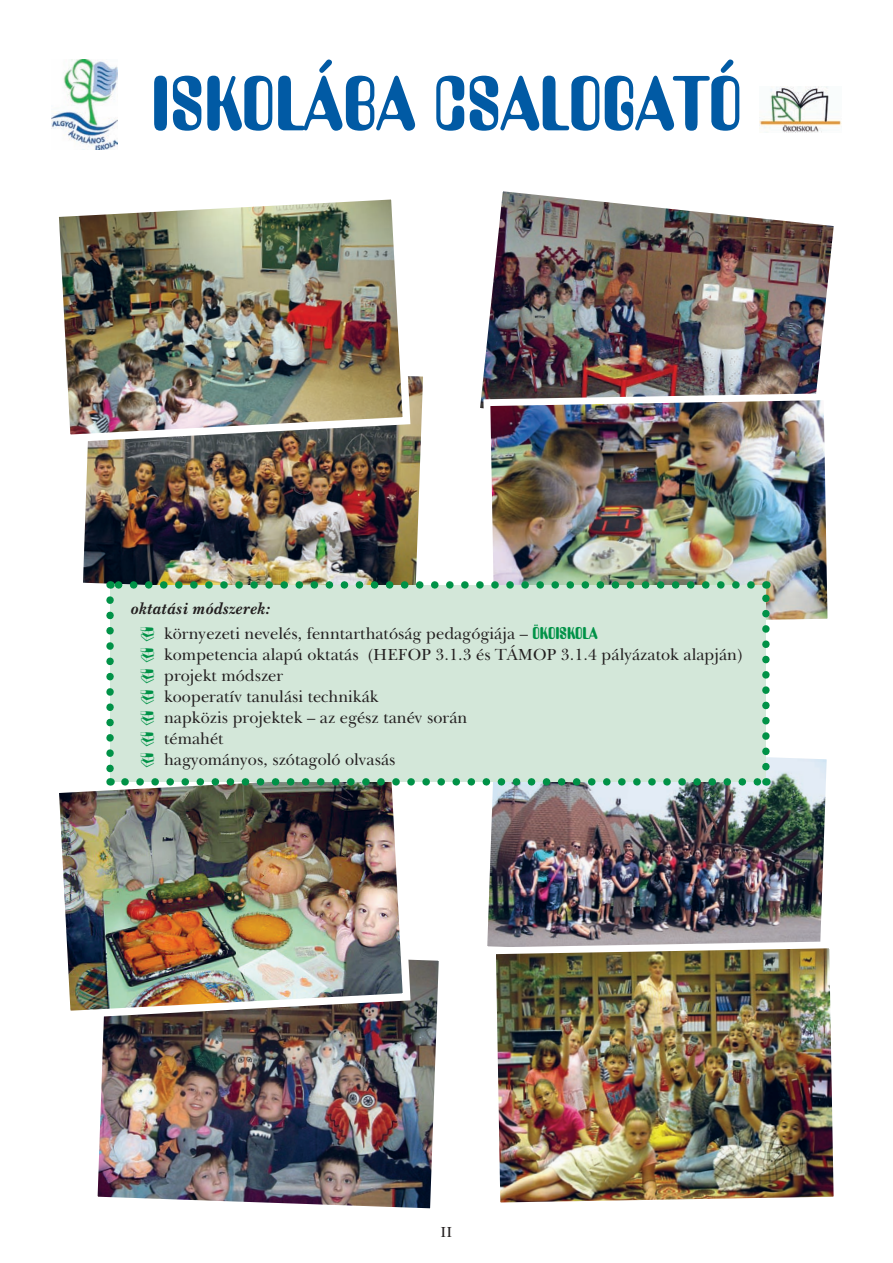
<style>
.page{position:relative;width:893px;height:1263px;background:#fff}
.page>*{position:absolute;margin:0;border:0;box-sizing:border-box;transform-origin:0 0}
.t1{font:75px "Hu Amelia Regular";color:#015aa4}
.t2{font:16.5px/21px "Hu New Bskvll BT Roman";color:#231f20}
.t3{font:italic 16.5px "Hu New Bskvll BT Bold";color:#231f20}
.t4{font:15px "Hu New Bskvll BT Roman";color:#231f20}
.s1{font-family:"Hu Amelia Regular";color:#009247}
</style>
<div class="page">
<img style="left:51px;top:60px;width:67px;height:89px">
<img style="left:759px;top:87px;width:83px;height:45px">
<img style="left:482px;top:191px;width:352px;height:199px">
<img style="left:83px;top:376px;width:340px;height:224px">
<img style="left:97px;top:959px;width:342px;height:250px">
<img style="left:480px;top:390px;width:348px;height:230px">
<img style="left:58px;top:199px;width:356px;height:247px">
<img style="left:59px;top:782px;width:355px;height:240px">
<img style="left:487px;top:757px;width:340px;height:181px">
<img style="left:487px;top:938px;width:347px;height:265px">
<div style="left:110px;top:585px;width:656px;height:197px;background:#d3e7d9"></div>
<img style="left:125px;top:778px;width:633px;height:8px">
<img style="left:118px;top:581px;width:633px;height:8px">
<svg style="left:106px;top:600px;width:8px;height:186px"></svg>
<svg style="left:762px;top:581px;width:8px;height:186px"></svg>
<h1 class="t1" style="left:151px;top:60px;width:592px">ISKOLÁBA CSALOGATÓ</h1>
<p class="t3" style="left:131px;top:598px;width:142px">oktatási módszerek:</p>
<p class="t2" style="left:164px;top:623px;width:580px">környezeti nevelés, fenntarthatóság pedagógiája – <span class="s1">ÖKOISKOLA<br></span>kompetencia alapú oktatás (HEFOP 3.1.3 és TÁMOP 3.1.4 pályázatok alapján) projekt módszer<br>kooperatív tanulási technikák<br>napközis projektek – az egész tanév során<br>témahét<br>hagyományos, szótagoló olvasás</p>
<p class="t4" style="left:441px;top:1222px;width:13px">II</p>
</div>
